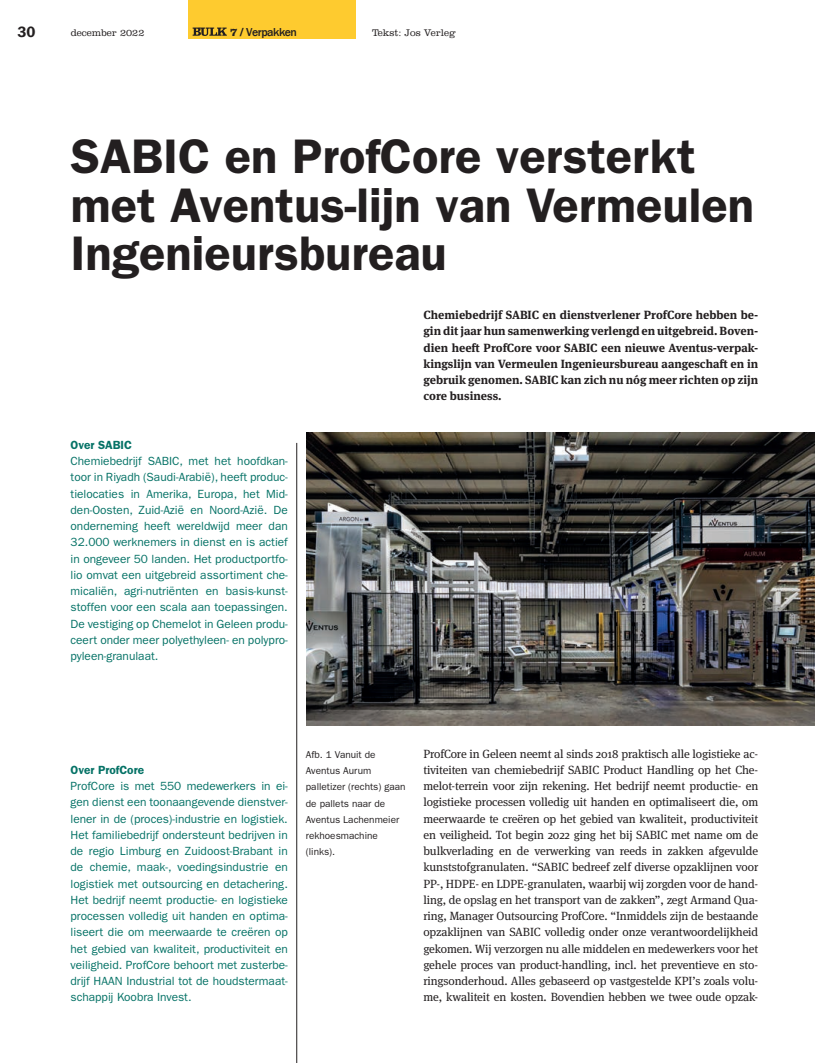
<style>
.page{position:relative;width:815px;height:1063px;background:#fff}
.page>*{position:absolute;margin:0;border:0;box-sizing:border-box;transform-origin:0 0}
.t1{font:600 48.75px/48.8px "ITC Franklin Gothic Std";color:#231f20}
.t2{font:600 15px "Franklin Gothic";color:#231f20}
.t3{font:11.88px/16.2px "ITC Franklin Gothic Std";color:#057266;text-align:justify}
.t4{font:11.88px/16.2px "Meta Serif OT";letter-spacing:-.01em;color:#231f20;text-align:justify}
.t5{font:700 11.88px/16.2px "Meta Serif OT";color:#231f20;text-align:justify}
.t6{font:600 11.88px "ITC Franklin Gothic Std";color:#057266}
.t7{font:500 11.88px "Franklin Gothic";letter-spacing:-.04em;color:#231f20}
.t8{font:10px/16.2px "ITC Franklin Gothic Std";color:#231f20}
.t9{font:300 10px "Clarendon LT Std";color:#231f20}
.s1{font-family:"Clarendon LT Std";font-weight:700}
</style>
<div class="page">
<hr style="left:296px;top:443px;width:1px;height:620px;background:#231f20">
<img style="left:307px;top:433px;width:508px;height:292px">
<div style="left:188px;top:0;width:168px;height:39px;background:#fecb2f"></div>
<svg style="left:193px;top:28px;width:34px;height:8px"></svg>
<p class="t2" style="left:17px;top:23px;width:20px">30</p>
<p class="t9" style="left:71px;top:27px;width:75px">december 2022</p>
<p class="t7" style="left:230px;top:25px;width:68px"><span class="s1">7 /</span> Verpakken</p>
<p class="t9" style="left:372px;top:27px;width:85px">Tekst: Jos Verleg</p>
<h1 class="t1" style="left:71px;top:132px;width:685px">SABIC en ProfCore versterkt met Aventus-lijn van Vermeulen<br>Ingenieursbureau</h1>
<p class="t5" style="left:423px;top:307px;width:336px">Chemiebedrijf SABIC en dienstverlener ProfCore hebben be&shy;gin dit jaar hun samenwerking verlengd en uitgebreid. Boven&shy;dien heeft ProfCore voor SABIC een nieuwe Aventus-verpak&shy;kingslijn van Vermeulen Ingenieursbureau aangeschaft en in gebruik genomen. SABIC kan zich nu nóg meer richten op zijn core business.</p>
<p class="t6" style="left:71px;top:438px;width:63px">Over SABIC</p>
<p class="t3" style="left:71px;top:453px;width:219px">Chemiebedrijf SABIC, met het hoofdkan&shy;toor in Riyadh (Saudi-Arabië), heeft produc&shy;tielocaties in Amerika, Europa, het Mid&shy;den-Oosten, Zuid-Azië en Noord-Azië. De onderneming heeft wereldwijd meer dan 32.000 werknemers in dienst en is actief in ongeveer 50 landen. Het productportfo&shy;lio omvat een uitgebreid assortiment che&shy;micaliën, agri-nutriënten en basis-kunst&shy;stoffen voor een scala aan toepassingen.<br>De vestiging op Chemelot in Geleen produ&shy;ceert onder meer polyethyleen- en polypro&shy;pyleen-granulaat.</p>
<p class="t6" style="left:71px;top:763px;width:75px">Over ProfCore</p>
<p class="t3" style="left:71px;top:778px;width:219px">ProfCore is met 550 medewerkers in ei&shy;gen dienst een toonaangevende dienstver&shy;lener in de (proces)-industrie en logistiek.<br>Het familiebedrijf ondersteunt bedrijven in de regio Limburg en Zuidoost-Brabant in de chemie, maak-, voedingsindustrie en logistiek met outsourcing en detachering.<br>Het bedrijf neemt productie- en logistieke processen volledig uit handen en optima&shy;liseert die om meerwaarde te creëren op het gebied van kwaliteit, productiviteit en veiligheid. ProfCore behoort met zusterbe&shy;drijf HAAN Industrial tot de houdstermaat&shy;schappij Koobra Invest.</p>
<p class="t8" style="left:306px;top:746px;width:101px">Afb. 1 Vanuit de<br>Aventus Aurum palletizer (rechts) gaan de pallets naar de<br>Aventus Lachenmeier rekhoesmachine (links).</p>
<p class="t4" style="left:423px;top:745px;width:336px">ProfCore in Geleen neemt al sinds 2018 praktisch alle logistieke ac&shy;tiviteiten van chemiebedrijf SABIC Product Handling op het Che&shy;melot-terrein voor zijn rekening. Het bedrijf neemt productie- en logistieke processen volledig uit handen en optimaliseert die, om meerwaarde te creëren op het gebied van kwaliteit, productiviteit en veiligheid. Tot begin 2022 ging het bij SABIC met name om de bulkverlading en de verwerking van reeds in zakken afgevulde kunststofgranulaten. “SABIC bedreef zelf diverse opzaklijnen voor PP-, HDPE- en LDPE-granulaten, waarbij wij zorgden voor de hand&shy;ling, de opslag en het transport van de zakken”, zegt Armand Qua&shy;ring, Manager Outsourcing ProfCore. “Inmiddels zijn de bestaande opzaklijnen van SABIC volledig onder onze verantwoordelijkheid gekomen. Wij verzorgen nu alle middelen en medewerkers voor het gehele proces van product-handling, incl. het preventieve en sto&shy;ringsonderhoud. Alles gebaseerd op vastgestelde KPI’s zoals volu&shy;me, kwaliteit en kosten. Bovendien hebben we twee oude opzak-</p>
</div>
